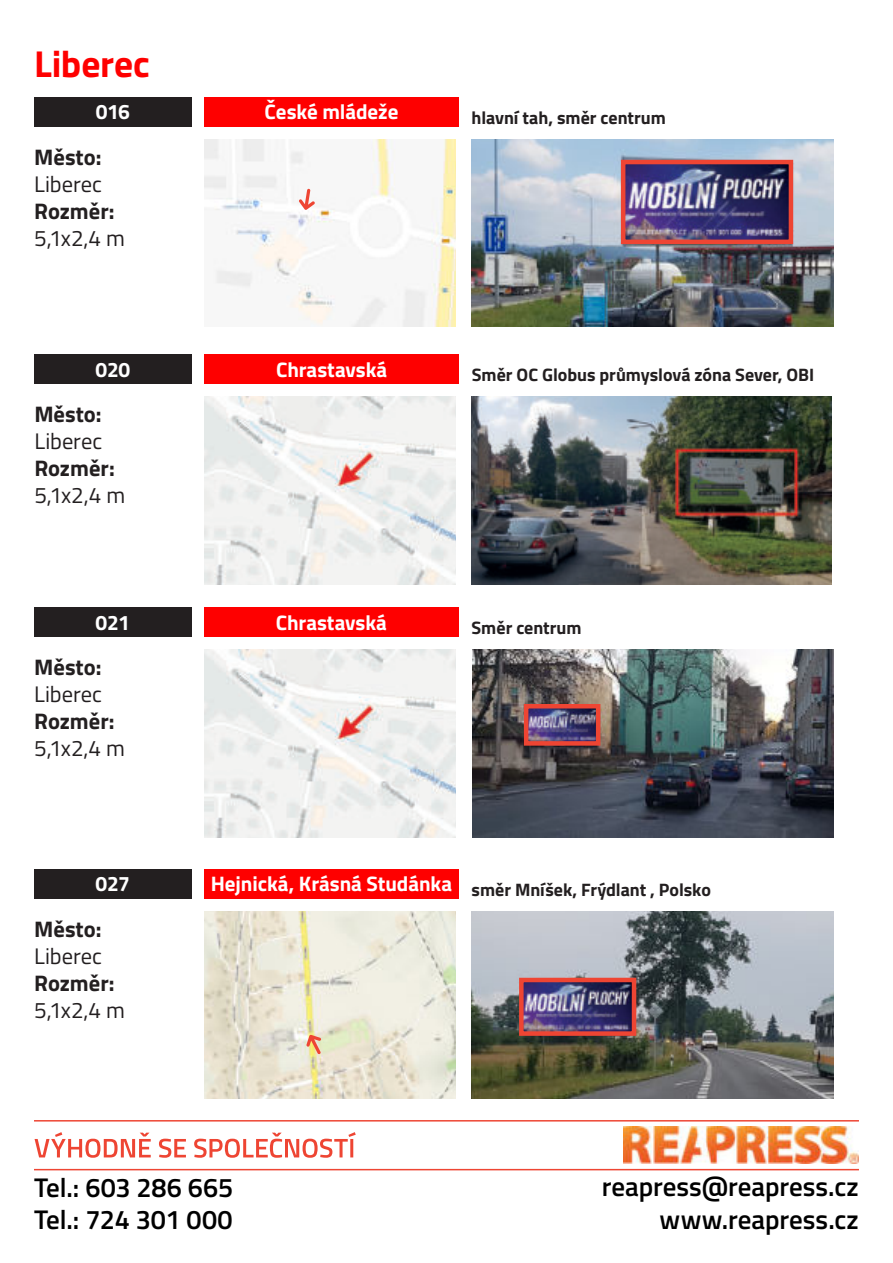
<style>
.page{position:relative;width:893px;height:1263px;background:#fff}
.page>*{position:absolute;margin:0;border:0;box-sizing:border-box;transform-origin:0 0}
.t1{font:700 37.5px "Titillium Web";color:#fe0000}
.t2{font:600 27px/32.4px "Titillium Web";color:#000}
.t3{font:22.5px "Titillium Web";color:#231f20}
.t4{font:700 22.5px "Titillium Web";color:#231f20}
.t5{font:700 21px "Titillium Web";letter-spacing:-.005em;color:#fff}
.t6{font:700 18px "Titillium Web";letter-spacing:-.005em;color:#231f20}
</style>
<div class="page">
<hr style="left:34px;top:1120px;width:825px;height:1px;background:#ee4533">
<svg style="left:35px;top:1132px;width:321px;height:26px"></svg>
<hr style="left:34px;top:1169px;width:825px;height:1px;background:#ee4533">
<img style="left:624px;top:1126px;width:235px;height:38px">
<div style="left:34px;top:97px;width:157px;height:30px;background:#231f20"></div>
<div style="left:204px;top:97px;width:255px;height:30px;background:#fe0000"></div>
<img style="left:204px;top:139px;width:251px;height:188px">
<img style="left:472px;top:139px;width:361px;height:188px">
<svg style="left:299px;top:189px;width:16px;height:21px"></svg>
<img style="left:626px;top:165px;width:162px;height:74px">
<div style="left:621px;top:160px;width:172px;height:84px;border:4px solid #ee4533"></div>
<div style="left:34px;top:354px;width:158px;height:30px;background:#231f20"></div>
<div style="left:204px;top:354px;width:255px;height:30px;background:#fe0000"></div>
<img style="left:204px;top:397px;width:251px;height:187px">
<img style="left:472px;top:397px;width:359px;height:187px">
<div style="left:34px;top:607px;width:157px;height:30px;background:#231f20"></div>
<div style="left:204px;top:607px;width:255px;height:30px;background:#fe0000"></div>
<img style="left:204px;top:650px;width:251px;height:187px">
<img style="left:472px;top:650px;width:361px;height:187px">
<img style="left:522px;top:702px;width:81px;height:46px">
<div style="left:34px;top:869px;width:157px;height:29px;background:#231f20"></div>
<div style="left:204px;top:869px;width:255px;height:29px;background:#fe0000"></div>
<img style="left:204px;top:911px;width:251px;height:187px">
<img style="left:472px;top:911px;width:361px;height:187px">
<svg style="left:306px;top:1035px;width:15px;height:19px"></svg>
<img style="left:524px;top:983px;width:107px;height:48px">
<div style="left:519px;top:978px;width:117px;height:58px;border:4px solid #ee4533"></div>
<h1 class="t1" style="left:34px;top:35px;width:118px">Liberec</h1>
<p class="t5" style="left:96px;top:96px;width:36px">016</p>
<p class="t5" style="left:265px;top:96px;width:135px">České mládeže</p>
<p class="t6" style="left:472px;top:104px;width:196px">hlavní tah, směr centrum</p>
<p class="t4" style="left:34px;top:140px;width:69px">Město:</p>
<p class="t3" style="left:34px;top:168px;width:69px">Liberec</p>
<p class="t4" style="left:34px;top:194px;width:82px">Rozměr:</p>
<p class="t3" style="left:34px;top:222px;width:92px">5,1x2,4 m</p>
<p class="t5" style="left:96px;top:361px;width:36px">020</p>
<p class="t5" style="left:276px;top:354px;width:113px">Chrastavská</p>
<p class="t6" style="left:472px;top:361px;width:344px">Směr OC Globus průmyslová zóna Sever, OBI</p>
<p class="t4" style="left:34px;top:397px;width:69px">Město:</p>
<p class="t3" style="left:34px;top:425px;width:69px">Liberec</p>
<p class="t4" style="left:34px;top:451px;width:82px">Rozměr:</p>
<p class="t3" style="left:34px;top:479px;width:92px">5,1x2,4 m</p>
<p class="t5" style="left:96px;top:614px;width:36px">021</p>
<p class="t5" style="left:276px;top:607px;width:113px">Chrastavská</p>
<p class="t6" style="left:472px;top:614px;width:111px">Směr centrum</p>
<p class="t4" style="left:34px;top:650px;width:69px">Město:</p>
<p class="t3" style="left:34px;top:678px;width:69px">Liberec</p>
<p class="t4" style="left:34px;top:704px;width:82px">Rozměr:</p>
<p class="t3" style="left:34px;top:732px;width:92px">5,1x2,4 m</p>
<p class="t5" style="left:96px;top:875px;width:36px">027</p>
<p class="t6" style="left:211px;top:875px;width:502px"><sup>Hejnická,</sup> <sup>Krásná</sup> <sup>Studánka</sup> směr Mníšek, Frýdlant , Polsko</p>
<p class="t4" style="left:34px;top:912px;width:69px">Město:</p>
<p class="t3" style="left:34px;top:939px;width:69px">Liberec</p>
<p class="t4" style="left:34px;top:966px;width:82px">Rozměr:</p>
<p class="t3" style="left:34px;top:993px;width:92px">5,1x2,4 m</p>
<h2 class="t2" style="left:34px;top:1173px;width:201px">Tel.: 603 286 665<br>Tel.: 724 301 000</h2>
<h2 class="t2" style="left:602px;top:1173px;width:259px;text-align:right">reapress@reapress.cz www.reapress.cz</h2>
</div>
